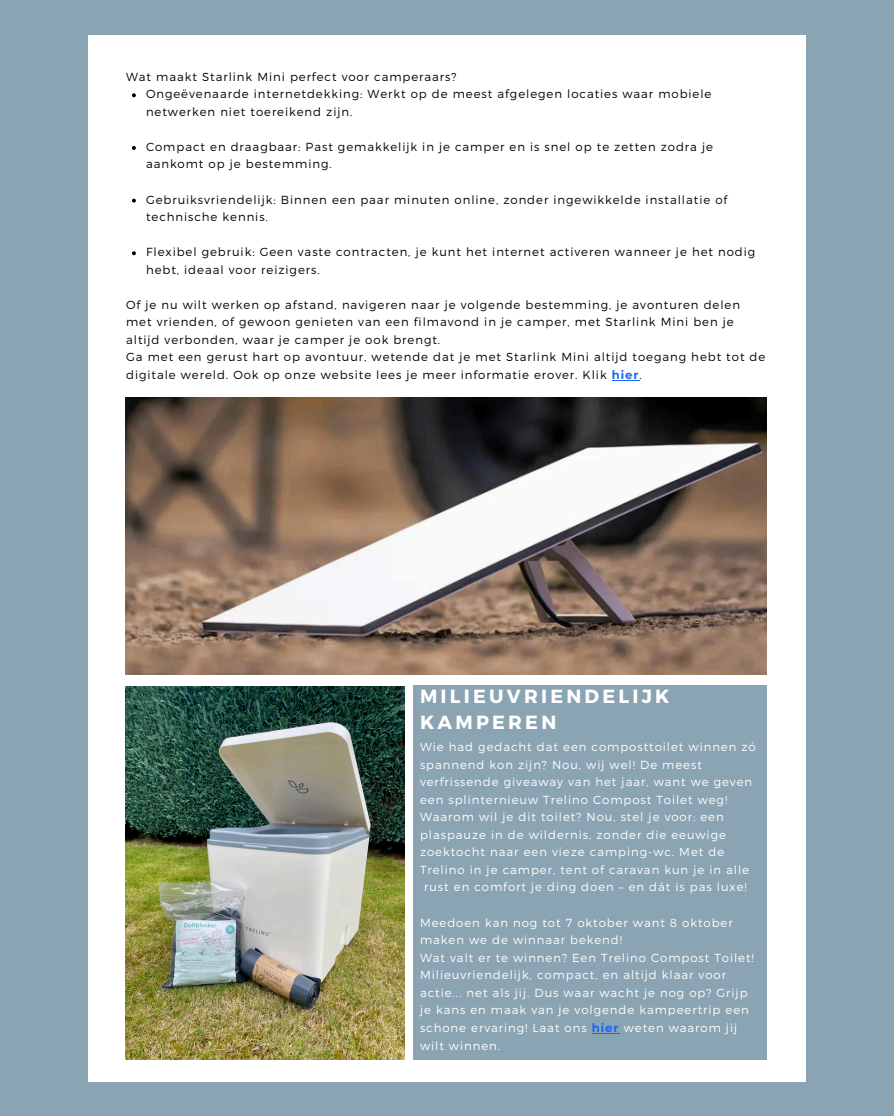
<style>
.page{position:relative;width:894px;height:1116px;background:#fff}
.page>*{position:absolute;margin:0;border:0;box-sizing:border-box;transform-origin:0 0}
.t1{font:700 19.05px/25.8px "Montserrat";letter-spacing:.17em;color:#fff}
.t2{font:300 11.7px/17.5px "Montserrat";letter-spacing:.08em;color:#000}
.t3{font:300 11.7px/17.5px "Montserrat";letter-spacing:.08em;color:#fff}
.s1{font-weight:700;color:#1b67f4}
</style>
<div class="page">
<div style="left:0;top:0;width:893px;height:1116px;background:#8ba4b3"></div>
<div style="left:89px;top:35px;width:715px;height:1046px;background:#fff"></div>
<img style="left:126px;top:398px;width:640px;height:276px">
<svg style="left:132px;top:93px;width:4px;height:4px"></svg>
<svg style="left:132px;top:146px;width:4px;height:4px"></svg>
<svg style="left:132px;top:199px;width:4px;height:4px"></svg>
<svg style="left:132px;top:251px;width:4px;height:4px"></svg>
<svg style="left:612px;top:380px;width:27px;height:1px"></svg>
<div style="left:413px;top:686px;width:353px;height:373px;background:#8ba4b3"></div>
<svg style="left:592px;top:1033px;width:27px;height:1px"></svg>
<img style="left:126px;top:686px;width:279px;height:374px">
<p class="t2" style="left:126px;top:67px;width:332px">Wat maakt Starlink Mini perfect voor camperaars?</p>
<p class="t2" style="left:146px;top:85px;width:567px">Ongeëvenaarde internetdekking: Werkt op de meest afgelegen locaties waar mobiele netwerken niet toereikend zijn.</p>
<p class="t2" style="left:146px;top:137px;width:568px">Compact en draagbaar: Past gemakkelijk in je camper en is snel op te zetten zodra je aankomt op je bestemming.</p>
<p class="t2" style="left:146px;top:190px;width:582px">Gebruiksvriendelijk: Binnen een paar minuten online, zonder ingewikkelde installatie of technische kennis.</p>
<p class="t2" style="left:146px;top:243px;width:610px">Flexibel gebruik: Geen vaste contracten, je kunt het internet activeren wanneer je het nodig hebt, ideaal voor reizigers.</p>
<p class="t2" style="left:126px;top:295px;width:615px">Of je nu wilt werken op afstand, navigeren naar je volgende bestemming, je avonturen delen met vrienden, of gewoon genieten van een filmavond in je camper, met Starlink Mini ben je altijd verbonden, waar je camper je ook brengt.</p>
<p class="t2" style="left:126px;top:348px;width:640px">Ga met een gerust hart op avontuur, wetende dat je met Starlink Mini altijd toegang hebt tot de digitale wereld. Ook op onze website lees je meer informatie erover. Klik <span class="s1">hier</span>.</p>
<p class="t1" style="left:420px;top:683px;width:251px">MILIEUVRIENDELIJK<br>KAMPEREN</p>
<p class="t3" style="left:420px;top:738px;width:337px">Wie had gedacht dat een composttoilet winnen zó spannend kon zijn? Nou, wij wel! De meest verfrissende giveaway van het jaar, want we geven een splinternieuw Trelino Compost Toilet weg!</p>
<h1 class="t3" style="left:420px;top:808px;width:330px">Waarom wil je dit toilet? Nou, stel je voor: een plaspauze in de wildernis, zonder die eeuwige zoektocht naar een vieze camping-wc. Met de Trelino in je camper, tent of caravan kun je in alle</h1>
<p class="t3" style="left:424px;top:878px;width:324px">rust en comfort je ding doen – en dát is pas luxe!</p>
<p class="t3" style="left:420px;top:913px;width:314px">Meedoen kan nog tot 7 oktober want 8 oktober maken we de winnaar bekend!</p>
<p class="t3" style="left:420px;top:948px;width:335px">Wat valt er te winnen? Een Trelino Compost Toilet!<br>Milieuvriendelijk, compact, en altijd klaar voor actie... net als jij. Dus waar wacht je nog op? Grijp je kans en maak van je volgende kampeertrip een schone ervaring! Laat ons <span class="s1">hier</span> weten waarom jij wilt winnen.</p>
</div>
